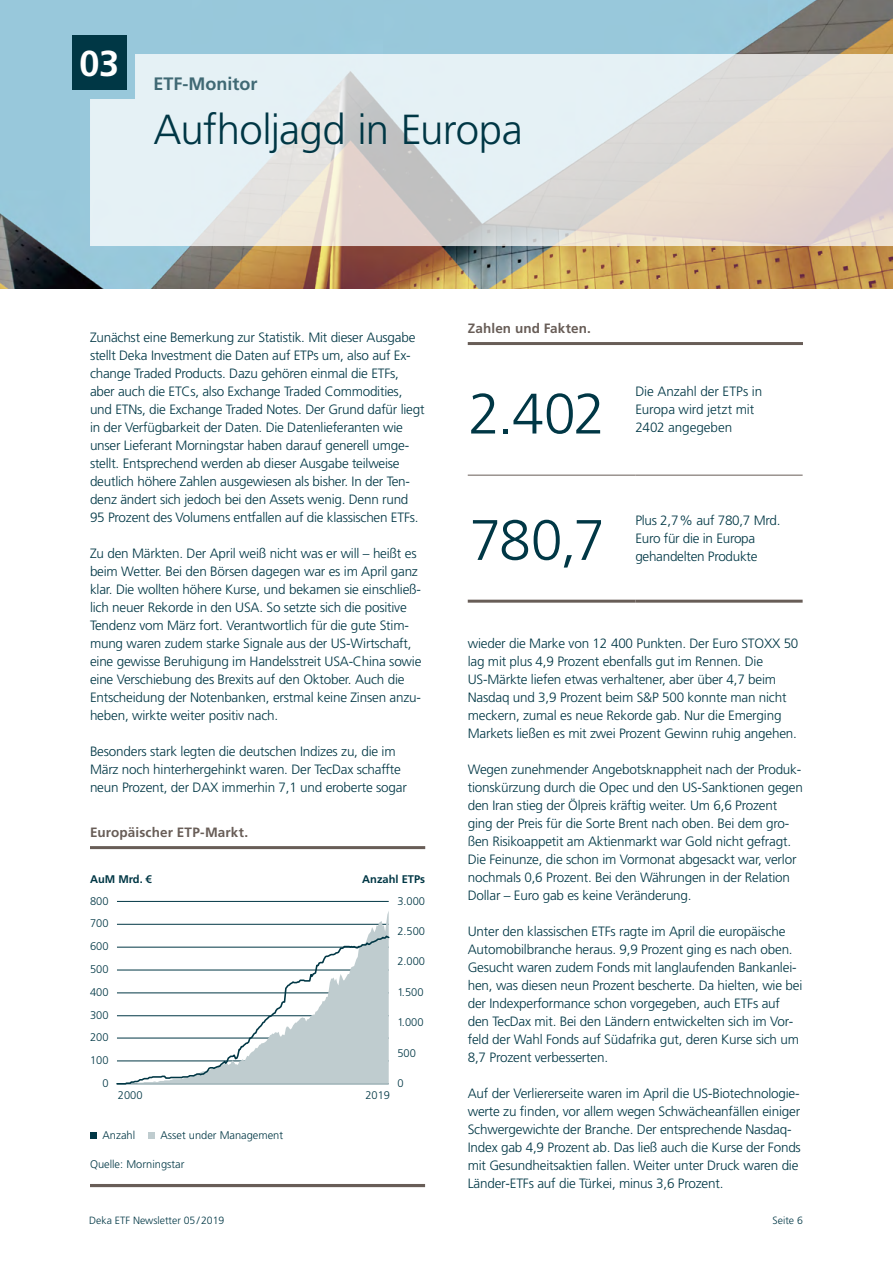
<style>
.page{position:relative;width:893px;height:1263px;background:#fff}
.page>*{position:absolute;margin:0;border:0;box-sizing:border-box;transform-origin:0 0}
.t1{font:300 57px "Deka Frutiger OTPS";letter-spacing:-.02em;color:#003745}
.t2{font:300 42px "Deka Frutiger OTPS";letter-spacing:-.015em;color:#003745}
.t3{font:700 36px "Deka Frutiger OTPS";color:#fff}
.t4{font:700 18px "Deka Frutiger OTPS";color:#406974}
.t5{font:300 13.5px/18px "Deka Frutiger OTPS";letter-spacing:-.015em;color:#003745}
.t6{font:700 13.5px "Deka Frutiger OTPS";letter-spacing:.01em;color:#685d57}
.t7{font:300 11.1px/22.8px "Deka Frutiger OTPS";color:#003745;text-align:justify}
.t8{font:700 11.1px "Deka Frutiger OTPS";color:#003745}
.t9{font:300 10.5px "Deka Frutiger OTPS";color:#003745}
</style>
<div class="page">
<hr style="left:90px;top:1184px;width:335px;height:3px;background:#685d57">
<div style="left:148px;top:1132px;width:7px;height:6px;background:#bfcccf"></div>
<div style="left:90px;top:1132px;width:7px;height:6px;background:#003745"></div>
<hr style="left:117px;top:901px;width:272px;height:1px;background:#003745">
<svg style="left:117px;top:911px;width:272px;height:23px"></svg>
<svg style="left:116px;top:934px;width:274px;height:151px"></svg>
<hr style="left:90px;top:846px;width:335px;height:3px;background:#685d57">
<hr style="left:468px;top:342px;width:335px;height:3px;background:#685d57">
<img style="left:0;top:0;width:893px;height:288px">
<div style="left:72px;top:36px;width:54px;height:54px;background:#003745"></div>
<svg style="left:90px;top:54px;width:803px;height:192px;background:#e0e1df"></svg>
<hr style="left:468px;top:600px;width:167px;height:3px;background:#685d57">
<hr style="left:635px;top:600px;width:168px;height:3px;background:#685d57">
<hr style="left:468px;top:475px;width:167px;height:1px;background:#685d57">
<hr style="left:635px;top:475px;width:168px;height:1px;background:#685d57">
<h3 class="t3" style="left:79px;top:42px;width:41px">03</h3>
<h3 class="t4" style="left:153px;top:73px;width:106px">ETF-Monitor</h3>
<h2 class="t2" style="left:153px;top:104px;width:371px">Aufholjagd in Europa</h2>
<p class="t5" style="left:90px;top:328px;width:336px">Zunächst eine Bemerkung zur Statistik. Mit dieser Ausgabe stellt Deka Investment die Daten auf ETPs um, also auf Ex&shy;change Traded Products. Dazu gehören einmal die ETFs, aber auch die ETCs, also Exchange Traded Commodities, und ETNs, die Exchange Traded Notes. Der Grund dafür liegt in der Verfügbarkeit der Daten. Die Datenlieferanten wie unser Lieferant Morningstar haben darauf generell umge&shy;stellt. Entsprechend werden ab dieser Ausgabe teilweise deutlich höhere Zahlen ausgewiesen als bisher. In der Ten&shy;denz ändert sich jedoch bei den Assets wenig. Denn rund 95 Prozent des Volumens entfallen auf die klassischen ETFs.</p>
<p class="t5" style="left:90px;top:544px;width:333px">Zu den Märkten. Der April weiß nicht was er will – heißt es beim Wetter. Bei den Börsen dagegen war es im April ganz klar. Die wollten höhere Kurse, und bekamen sie einschließ&shy;lich neuer Rekorde in den USA. So setzte sich die positive Tendenz vom März fort. Verantwortlich für die gute Stim&shy;mung waren zudem starke Signale aus der US-Wirtschaft, eine gewisse Beruhigung im Handelsstreit USA-China sowie eine Verschiebung des Brexits auf den Oktober. Auch die Entscheidung der Notenbanken, erstmal keine Zinsen anzu&shy;heben, wirkte weiter positiv nach.</p>
<p class="t5" style="left:90px;top:742px;width:318px">Besonders stark legten die deutschen Indizes zu, die im<br>März noch hinterhergehinkt waren. Der TecDax schaffte neun Prozent, der DAX immerhin 7,1 und eroberte sogar</p>
<p class="t6" style="left:90px;top:824px;width:160px">Europäischer ETP-Markt.</p>
<p class="t8" style="left:90px;top:872px;width:64px">AuM Mrd. €</p>
<p class="t8" style="left:362px;top:872px;width:64px">Anzahl ETPs</p>
<p class="t7" style="left:90px;top:889px;width:20px">800<br>700<br>600</p>
<p class="t7" style="left:90px;top:958px;width:20px">500</p>
<p class="t7" style="left:90px;top:1003px;width:20px">300</p>
<p class="t7" style="left:90px;top:1049px;width:20px">100</p>
<p class="t7" style="left:90px;top:980px;width:20px">400</p>
<p class="t7" style="left:90px;top:1026px;width:20px">200</p>
<p class="t7" style="left:102px;top:1072px;width:8px">0</p>
<p class="t7" style="left:397px;top:889px;width:29px">3.000</p>
<p class="t7" style="left:397px;top:920px;width:29px">2.500</p>
<p class="t7" style="left:397px;top:950px;width:29px">2.000</p>
<p class="t7" style="left:397px;top:980px;width:28px">1.500</p>
<p class="t7" style="left:397px;top:1011px;width:28px">1.000</p>
<p class="t7" style="left:397px;top:1041px;width:20px">500</p>
<p class="t7" style="left:118px;top:1083px;width:26px">2000</p>
<p class="t7" style="left:365px;top:1083px;width:26px">2019</p>
<p class="t7" style="left:397px;top:1072px;width:8px">0</p>
<p class="t7" style="left:103px;top:1123px;width:34px">Anzahl</p>
<p class="t7" style="left:161px;top:1123px;width:124px">Asset under Management</p>
<p class="t7" style="left:90px;top:1153px;width:96px">Quelle: Morningstar</p>
<p class="t6" style="left:468px;top:320px;width:125px">Zahlen und Fakten.</p>
<h1 class="t1" style="left:468px;top:379px;width:138px">2.402</h1>
<h1 class="t1" style="left:470px;top:505px;width:137px">780,7</h1>
<p class="t5" style="left:635px;top:382px;width:128px">Die Anzahl der ETPs in<br>Europa wird jetzt mit<br>2402 angegeben</p>
<p class="t5" style="left:635px;top:511px;width:147px">Plus 2,7% auf 780,7 Mrd.<br>Euro für die in Europa</p>
<p class="t5" style="left:635px;top:547px;width:124px">gehandelten Produkte</p>
<p class="t5" style="left:468px;top:634px;width:332px">wieder die Marke von 12 400 Punkten. Der Euro STOXX 50 lag mit plus 4,9 Prozent ebenfalls gut im Rennen. Die US-Märkte liefen etwas verhaltener, aber über 4,7 beim Nasdaq und 3,9 Prozent beim S&amp;P 500 konnte man nicht meckern, zumal es neue Rekorde gab. Nur die Emerging Markets ließen es mit zwei Prozent Gewinn ruhig angehen.</p>
<p class="t5" style="left:468px;top:760px;width:337px">Wegen zunehmender Angebotsknappheit nach der Produk&shy;tionskürzung durch die Opec und den US-Sanktionen gegen den Iran stieg der Ölpreis kräftig weiter. Um 6,6 Prozent ging der Preis für die Sorte Brent nach oben. Bei dem gro&shy;ßen Risikoappetit am Aktienmarkt war Gold nicht gefragt.<br>Die Feinunze, die schon im Vormonat abgesackt war, verlor nochmals 0,6 Prozent. Bei den Währungen in der Relation Dollar – Euro gab es keine Veränderung.</p>
<p class="t5" style="left:468px;top:922px;width:336px">Unter den klassischen ETFs ragte im April die europäische Automobilbranche heraus. 9,9 Prozent ging es nach oben.<br>Gesucht waren zudem Fonds mit langlaufenden Bankanlei&shy;hen, was diesen neun Prozent bescherte. Da hielten, wie bei der Indexperformance schon vorgegeben, auch ETFs auf den TecDax mit. Bei den Ländern entwickelten sich im Vor&shy;feld der Wahl Fonds auf Südafrika gut, deren Kurse sich um 8,7 Prozent verbesserten.</p>
<p class="t5" style="left:468px;top:1084px;width:335px">Auf der Verliererseite waren im April die US-Biotechnologie&shy;werte zu finden, vor allem wegen Schwächeanfällen einiger Schwergewichte der Branche. Der entsprechende Nasdaq-Index gab 4,9 Prozent ab. Das ließ auch die Kurse der Fonds mit Gesundheitsaktien fallen. Weiter unter Druck waren die Länder-ETFs auf die Türkei, minus 3,6 Prozent.</p>
<p class="t9" style="left:89px;top:1214px;width:137px">Deka ETF Newsletter 05/2019</p>
<p class="t9" style="left:773px;top:1214px;width:32px">Seite 6</p>
</div>
